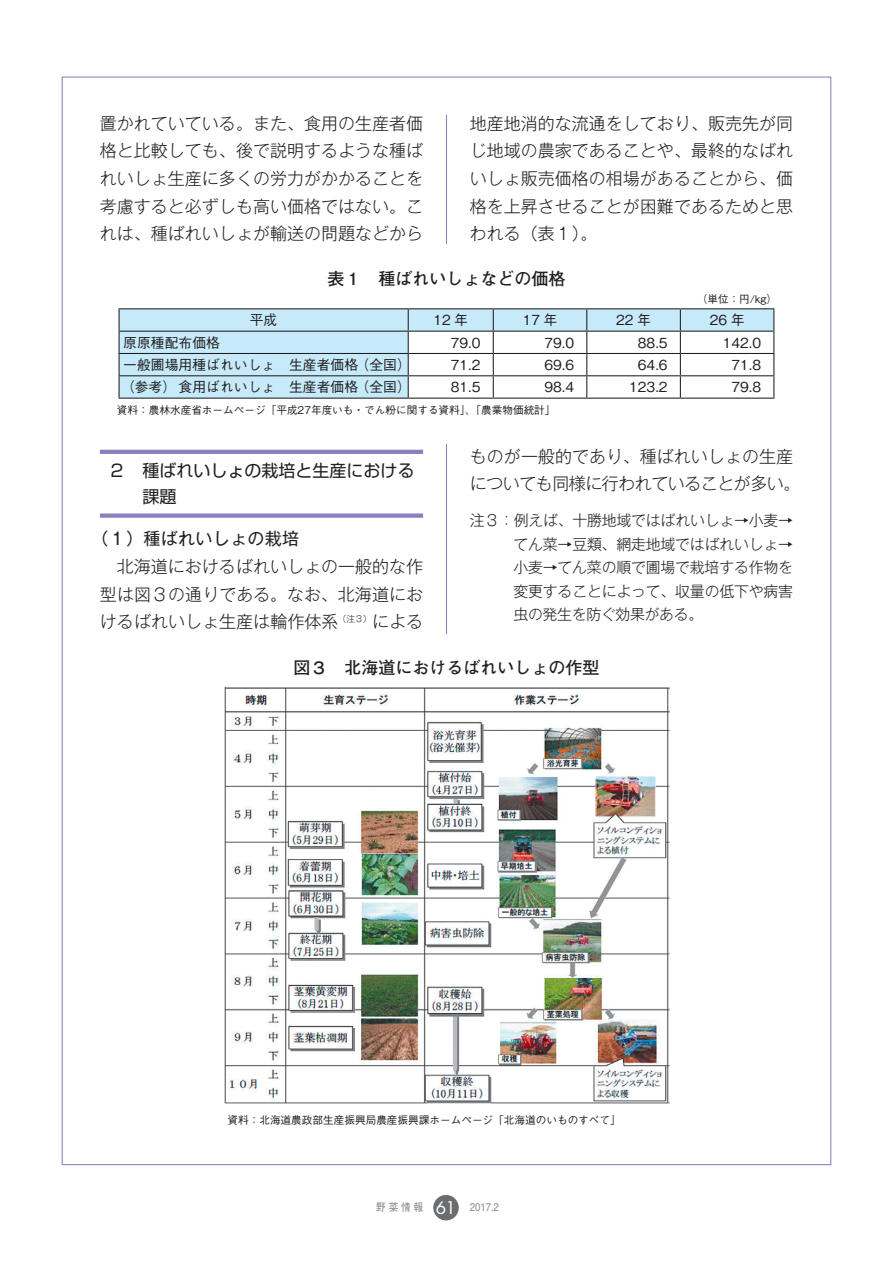
<style>
.page{position:relative;width:893px;height:1263px;background:#fff}
.page>*{position:absolute;margin:0;border:0;box-sizing:border-box;transform-origin:0 0}
.調査報告-本文{font:300 16.95px/27.6px "Gothic MB101 Pr 5";color:#231f20;text-align:justify}
.調査報告-本文-2{font:300 16.95px/27.6px "Gothic MB101 Pr 5";letter-spacing:-.03em;color:#231f20}
.図表キャプション{font:700 16.95px "Futo Go B101 Pr 5";color:#231f20}
.新小見出し2行用-2{font:16.95px/25.5px "Shin Go Pr 5";color:#231f20}
.小見出し2{font:16.95px "Gothic MB101 Pr 5";letter-spacing:.02em;color:#231f20}
.本文-注{font:300 14.85px/23.4px "Gothic MB101 Pr 5";letter-spacing:-.01em;color:#231f20;text-align:justify}
.表-中ゴ12Q{font:500 13.8px "Gothic BBB Pr 5";color:#231f20}
.資料_注{font:500 10.65px "Gothic BBB Pr 5";color:#231f20}
.t1{font:700 10.65px "Futo Go B101 Pr 5";letter-spacing:.15em;color:#939598;scale:.9 1}
.s1{font-family:"Futura";font-weight:400;font-size:16.95px;color:#fff}
</style>
<div class="page">
<div style="left:433px;top:1195px;width:26px;height:25px;background:#6c6d70;border-radius:50%"></div>
<hr style="left:446px;top:115px;width:1px;height:1012px;background:#8781bd">
<hr style="left:100px;top:450px;width:323px;height:4px;background:#8781bd">
<div style="left:100px;top:513px;width:323px;height:5px;background:#8781bd"></div>
<div style="left:100px;top:244px;width:693px;height:200px;background:#fff"></div>
<svg style="left:120px;top:309px;width:653px;height:89px;fill:#c6eafa"></svg>
<hr style="left:119px;top:308px;width:289px;height:1px;background:#231f20">
<hr style="left:408px;top:308px;width:85px;height:1px;background:#231f20">
<hr style="left:493px;top:308px;width:94px;height:1px;background:#231f20">
<hr style="left:587px;top:308px;width:93px;height:1px;background:#231f20">
<hr style="left:680px;top:308px;width:94px;height:1px;background:#231f20">
<hr style="left:119px;top:331px;width:289px;height:1px;background:#231f20">
<hr style="left:408px;top:331px;width:85px;height:1px;background:#231f20">
<hr style="left:493px;top:331px;width:94px;height:1px;background:#231f20">
<hr style="left:587px;top:331px;width:93px;height:1px;background:#231f20">
<hr style="left:680px;top:331px;width:94px;height:1px;background:#231f20">
<hr style="left:119px;top:353px;width:289px;height:1px;background:#231f20">
<hr style="left:408px;top:353px;width:85px;height:1px;background:#231f20">
<hr style="left:493px;top:353px;width:94px;height:1px;background:#231f20">
<hr style="left:587px;top:353px;width:93px;height:1px;background:#231f20">
<hr style="left:680px;top:353px;width:94px;height:1px;background:#231f20">
<svg style="left:408px;top:309px;width:1px;height:89px"></svg>
<svg style="left:493px;top:309px;width:1px;height:89px"></svg>
<svg style="left:586px;top:309px;width:1px;height:89px"></svg>
<hr style="left:119px;top:398px;width:289px;height:1px;background:#231f20">
<hr style="left:408px;top:398px;width:85px;height:1px;background:#231f20">
<hr style="left:493px;top:398px;width:94px;height:1px;background:#231f20">
<hr style="left:587px;top:398px;width:93px;height:1px;background:#231f20">
<hr style="left:680px;top:398px;width:94px;height:1px;background:#231f20">
<svg style="left:119px;top:309px;width:1px;height:89px"></svg>
<svg style="left:680px;top:309px;width:1px;height:89px"></svg>
<svg style="left:773px;top:309px;width:1px;height:89px"></svg>
<hr style="left:119px;top:375px;width:289px;height:1px;background:#231f20">
<hr style="left:408px;top:375px;width:85px;height:1px;background:#231f20">
<hr style="left:493px;top:375px;width:94px;height:1px;background:#231f20">
<hr style="left:587px;top:375px;width:93px;height:1px;background:#231f20">
<hr style="left:680px;top:375px;width:94px;height:1px;background:#231f20">
<div style="left:100px;top:634px;width:693px;height:518px;background:#fff"></div>
<img style="left:224px;top:686px;width:445px;height:418px">
<p class="調査報告-本文" style="left:100px;top:108px;width:325px">置かれていている。また、食用の生産者価格と比較しても、後で説明するような種ばれいしょ生産に多くの労力がかかることを考慮すると必ずしも高い価格ではない。これは、種ばれいしょが輸送の問題などから</p>
<p class="調査報告-本文" style="left:470px;top:108px;width:325px">地産地消的な流通をしており、販売先が同じ地域の農家であることや、最終的なばれいしょ販売価格の相場があることから、価格を上昇させることが困難であるためと思われる（表１）。</p>
<p class="図表キャプション" style="left:327px;top:265px;width:240px">表１　種ばれいしょなどの価格</p>
<p class="資料_注" style="left:697px;top:290px;width:82px">（単位：円/kg）</p>
<p class="表-中ゴ12Q" style="left:250px;top:309px;width:29px">平成</p>
<p class="表-中ゴ12Q" style="left:433px;top:309px;width:36px">12 年</p>
<p class="表-中ゴ12Q" style="left:523px;top:309px;width:36px">17 年</p>
<p class="表-中ゴ12Q" style="left:616px;top:309px;width:36px">22 年</p>
<p class="表-中ゴ12Q" style="left:710px;top:309px;width:36px">26 年</p>
<p class="表-中ゴ12Q" style="left:123px;top:331px;width:98px">原原種配布価格</p>
<p class="表-中ゴ12Q" style="left:451px;top:331px;width:31px">79.0</p>
<p class="表-中ゴ12Q" style="left:544px;top:331px;width:31px">79.0</p>
<p class="表-中ゴ12Q" style="left:638px;top:331px;width:31px">88.5</p>
<p class="表-中ゴ12Q" style="left:723px;top:331px;width:40px">142.0</p>
<p class="表-中ゴ12Q" style="left:123px;top:354px;width:289px">一般圃場用種ばれいしょ　生産者価格（全国）</p>
<p class="表-中ゴ12Q" style="left:451px;top:354px;width:31px">71.2</p>
<p class="表-中ゴ12Q" style="left:544px;top:354px;width:31px">69.6</p>
<p class="表-中ゴ12Q" style="left:638px;top:354px;width:31px">64.6</p>
<p class="表-中ゴ12Q" style="left:731px;top:354px;width:31px">71.8</p>
<p class="表-中ゴ12Q" style="left:121px;top:376px;width:291px">（参考） 食用ばれいしょ　生産者価格（全国）</p>
<p class="表-中ゴ12Q" style="left:451px;top:376px;width:31px">81.5</p>
<p class="表-中ゴ12Q" style="left:544px;top:376px;width:31px">98.4</p>
<p class="表-中ゴ12Q" style="left:629px;top:376px;width:40px">123.2</p>
<p class="表-中ゴ12Q" style="left:731px;top:376px;width:31px">79.8</p>
<p class="資料_注" style="left:117px;top:402px;width:440px">資料：農林水産省ホームページ「平成27年度いも・でん粉に関する資料」、「農業物価統計」</p>
<p class="新小見出し2行用-2" style="left:142px;top:457px;width:274px;text-indent:-34px">２　種ばれいしょの栽培と生産における課題</p>
<p class="小見出し2" style="left:91px;top:525px;width:209px">（１）種ばれいしょの栽培</p>
<p class="調査報告-本文" style="left:100px;top:551px;width:325px;text-indent:17px">北海道におけるばれいしょの一般的な作型は図３の通りである。なお、北海道におけるばれいしょ生産は輪作体系<sup>（注３）</sup>による</p>
<p class="調査報告-本文-2" style="left:470px;top:441px;width:332px">ものが一般的であり、種ばれいしょの生産についても同様に行われていることが多い。</p>
<p class="本文-注" style="left:513px;top:508px;width:281px;text-indent:-44px">注３：例えば、十勝地域ではばれいしょ→小麦→てん菜→豆類、網走地域ではばれいしょ→小麦→てん菜の順で圃場で栽培する作物を変更することによって、収量の低下や病害虫の発生を防ぐ効果がある。</p>
<p class="図表キャプション" style="left:293px;top:654px;width:308px">図３　北海道におけるばれいしょの作型</p>
<p class="資料_注" style="left:227px;top:1111px;width:395px">資料：北海道農政部生産振興局農産振興課ホームページ「北海道のいものすべて」</p>
<p class="t1" style="left:376px;top:1198px;width:138px">野菜情報 <span class="s1">61</span> 2017.2</p>
</div>
